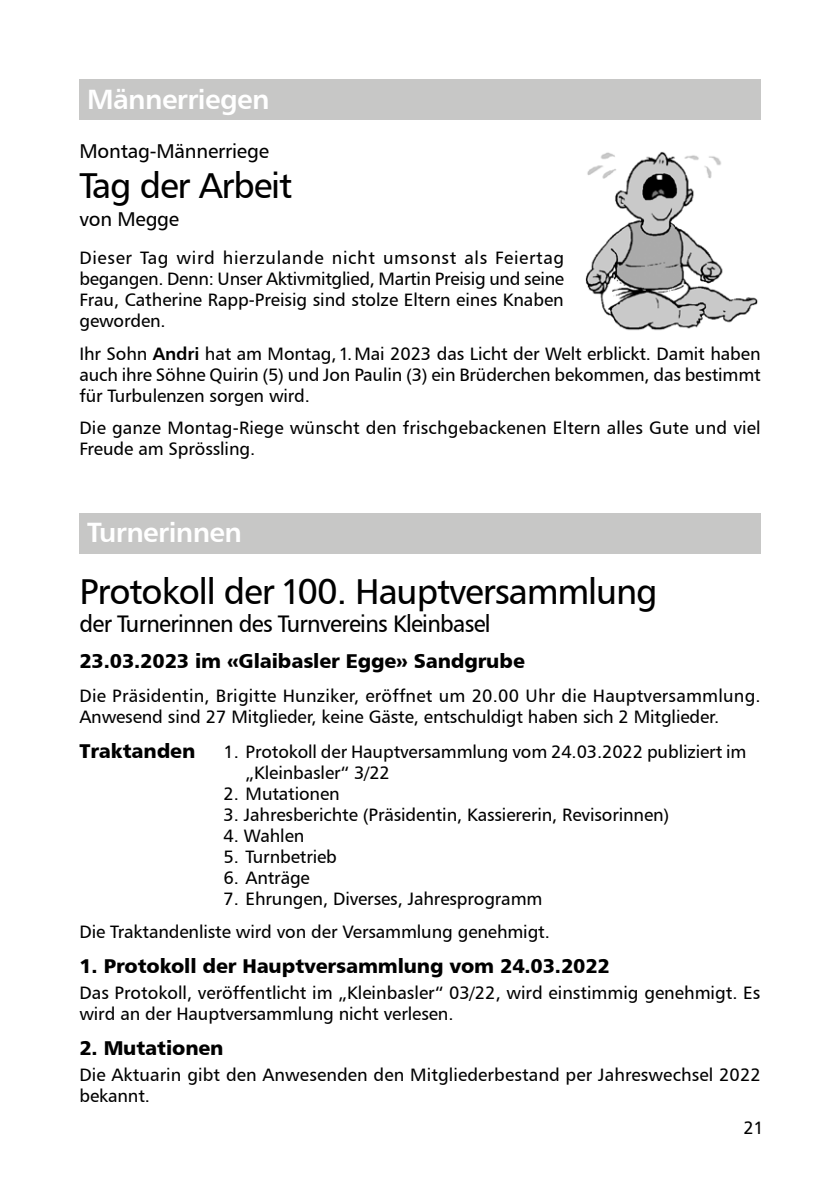
<style>
.page{position:relative;width:840px;height:1191px;background:#fff}
.page>*{position:absolute;margin:0;border:0;box-sizing:border-box;transform-origin:0 0}
.t1{font:36px "Humanist 777 BT Roman B";letter-spacing:-.03em;color:#000}
.t2{font:28px "Humanist 777 BT Bold B";letter-spacing:-.02em;color:#fff}
.t3{font:24px "Humanist 777 BT Roman B";letter-spacing:-.03em;color:#000;scale:.96 1}
.t4{font:20px "Humanist 777 BT Black B";letter-spacing:-.005em;color:#000}
.t5{font:20px "Humanist 777 BT Roman B";letter-spacing:-.01em;color:#000}
.t6{font:18px/21px "Humanist 777 BT Roman B";letter-spacing:-.005em;color:#000}
.s1{font-family:"Humanist 777 BT Bold B"}
</style>
<div class="page">
<div style="left:79px;top:79px;width:681px;height:41px;background:#c7c7c6"></div>
<img style="left:585px;top:151px;width:173px;height:180px">
<div style="left:79px;top:512px;width:681px;height:41px;background:#c7c7c6"></div>
<h2 class="t2" style="left:87px;top:81px;width:184px">Männerriegen</h2>
<p class="t5" style="left:79px;top:139px;width:191px">Montag-Männerriege</p>
<h1 class="t1" style="left:79px;top:163px;width:214px">Tag der Arbeit</h1>
<p class="t5" style="left:79px;top:206px;width:101px">von Megge</p>
<p class="t6" style="left:79px;top:247px;width:486px;text-align:justify">Dieser Tag wird hierzulande nicht umsonst als Feiertag begangen. Denn: Unser Aktivmitglied, Martin Preisig und seine Frau, Catherine Rapp-Preisig sind stolze Eltern eines Knaben geworden.</p>
<p class="t6" style="left:79px;top:343px;width:682px;text-align:justify">Ihr Sohn <span class="s1">Andri</span> hat am Montag, 1. Mai 2023 das Licht der Welt erblickt. Damit haben auch ihre Söhne Quirin (5) und Jon Paulin (3) ein Brüderchen bekommen, das bestimmt für Turbulenzen sorgen wird.</p>
<p class="t6" style="left:79px;top:417px;width:682px">Die ganze Montag-Riege wünscht den frischgebackenen Eltern alles Gute und viel<br>Freude am Sprössling.</p>
<h2 class="t2" style="left:87px;top:514px;width:156px">Turnerinnen</h2>
<h1 class="t1" style="left:79px;top:569px;width:579px">Protokoll der 100. Hauptversammlung</h1>
<h3 class="t3" style="left:79px;top:608px;width:429px">der Turnerinnen des Turnvereins Kleinbasel</h3>
<p class="t4" style="left:79px;top:648px;width:446px">23.03.2023 im «Glaibasler Egge» Sandgrube</p>
<p class="t6" style="left:79px;top:685px;width:682px">Die Präsidentin, Brigitte Hunziker, eröffnet um 20.00 Uhr die Hauptversammlung.<br>Anwesend sind 27 Mitglieder, keine Gäste, entschuldigt haben sich 2 Mitglieder.</p>
<p class="t4" style="left:79px;top:738px;width:117px">Traktanden</p>
<p class="t6" style="left:245px;top:741px;width:502px;text-indent:-22px">1. Protokoll der Hauptversammlung vom 24.03.2022 publiziert im „Kleinbasler“ 3/22</p>
<p class="t6" style="left:223px;top:783px;width:118px">2. Mutationen</p>
<p class="t6" style="left:223px;top:804px;width:447px">3. Jahresberichte (Präsidentin, Kassiererin, Revisorinnen)</p>
<p class="t6" style="left:223px;top:825px;width:82px">4. Wahlen</p>
<p class="t6" style="left:223px;top:846px;width:115px">5. Turnbetrieb</p>
<p class="t6" style="left:223px;top:867px;width:88px">6. Anträge</p>
<p class="t6" style="left:79px;top:882px;width:471px;line-height:32.4px;text-indent:144px">7. Ehrungen, Diverses, Jahresprogramm<br>Die Traktandenliste wird von der Versammlung genehmigt.</p>
<p class="t4" style="left:79px;top:953px;width:531px">1. Protokoll der Hauptversammlung vom 24.03.2022</p>
<p class="t6" style="left:79px;top:981px;width:682px">Das Protokoll, veröffentlicht im „Kleinbasler“ 03/22, wird einstimmig genehmigt. Es wird an der Hauptversammlung nicht verlesen.</p>
<p class="t4" style="left:79px;top:1035px;width:146px">2. Mutationen</p>
<p class="t6" style="left:79px;top:1064px;width:682px">Die Aktuarin gibt den Anwesenden den Mitgliederbestand per Jahreswechsel 2022 bekannt.</p>
<p class="t6" style="left:743px;top:1117px;width:22px">21</p>
</div>
